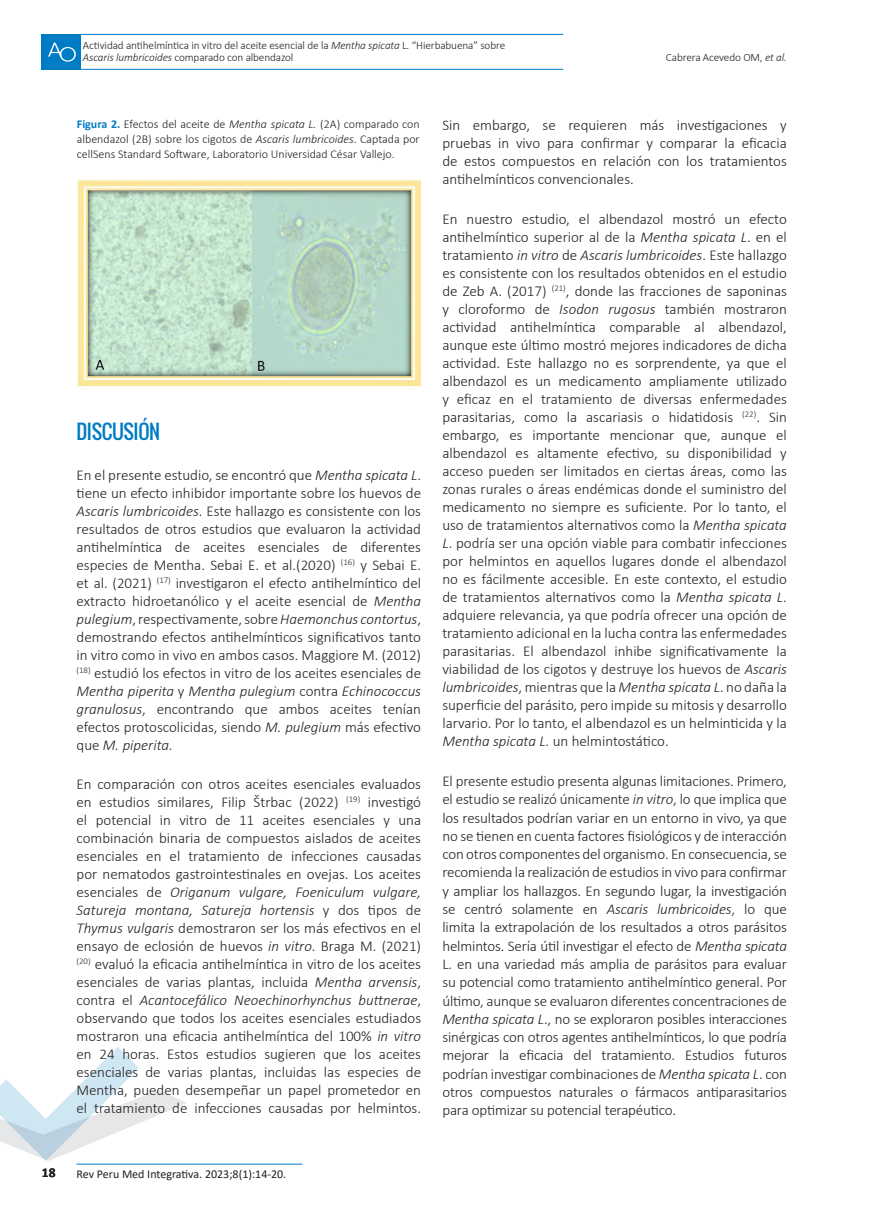
<style>
.page{position:relative;width:872px;height:1212px;background:#fff}
.page>*{position:absolute;margin:0;border:0;box-sizing:border-box;transform-origin:0 0}
.subtitulo{font:19.5px "Oswald";letter-spacing:-.02em;color:#007cc4}
.texto_general_luego{font:300 15px/18px "Calibri";color:#231f20;text-align:justify}
.t1{font:700 13.5px "Calibri";color:#231f20}
.t2{font:300 12px/15px "Calibri";color:#231f20;text-align:justify}
.t3{font:12px "Calibri";color:#231f20}
.t4{font:300 11.25px/12px "Calibri";letter-spacing:-.01em;color:#231f20}
.s1{font-style:italic}
.s2{font-weight:700;color:#007cc4}
</style>
<div class="page">
<svg style="left:0;top:1047px;width:187px;height:114px"></svg>
<div style="left:41px;top:34px;width:40px;height:36px;background:#007cc4"></div>
<svg style="left:48px;top:42px;width:28px;height:20px"></svg>
<hr style="left:81px;top:34px;width:482px;height:1px;background:#007cc4">
<hr style="left:81px;top:69px;width:482px;height:1px;background:#007cc4">
<hr style="left:77px;top:1164px;width:225px;height:1px;background:#007cc4">
<img style="left:77px;top:179px;width:344px;height:208px">
<p class="t4" style="left:83px;top:39px;width:424px">Actividad antihelmíntica in vitro del aceite esencial de la <span class="s1">Mentha spicata</span> L. “Hierbabuena” sobre<br><span class="s1">Ascaris lumbricoides</span> comparado con albendazol</p>
<p class="t4" style="left:666px;top:51px;width:122px">Cabrera Acevedo OM, <span class="s1">et al.</span></p>
<p class="t2" style="left:77px;top:116px;width:344px"><span class="s2">Figura 2.</span> Efectos del aceite de <span class="s1">Mentha spicata L.</span> (2A) comparado con albendazol (2B) sobre los cigotos de <span class="s1">Ascaris lumbricoides</span>. Captada por cellSens Standard Software, Laboratorio Universidad César Vallejo.</p>
<p class="subtitulo" style="left:77px;top:417px;width:85px">DISCUSIÓN</p>
<p class="texto_general_luego" style="left:77px;top:465px;width:346px">En el presente estudio, se encontró que <span class="s1">Mentha spicata L</span>. tiene un efecto inhibidor importante sobre los huevos de <span class="s1">Ascaris lumbricoides</span>. Este hallazgo es consistente con los resultados de otros estudios que evaluaron la actividad antihelmíntica de aceites esenciales de diferentes especies de Mentha. Sebai E. et al.(2020) <sup>(16)</sup> y Sebai E. et al. (2021) <sup>(17)</sup> investigaron el efecto antihelmíntico del extracto hidroetanólico y el aceite esencial de <span class="s1">Mentha pulegium</span>, respectivamente, sobre <span class="s1">Haemonchus contortus</span>, demostrando efectos antihelmínticos significativos tanto in vitro como in vivo en ambos casos. Maggiore M. (2012) <sup>(18)</sup> estudió los efectos in vitro de los aceites esenciales de <span class="s1">Mentha piperita</span> y <span class="s1">Mentha pulegium</span> contra <span class="s1">Echinococcus granulosus</span>, encontrando que ambos aceites tenían efectos protoscolicidas, siendo <span class="s1">M. pulegium</span> más efectivo que <span class="s1">M. piperita</span>.</p>
<p class="texto_general_luego" style="left:77px;top:775px;width:346px">En comparación con otros aceites esenciales evaluados en estudios similares, Filip Štrbac (2022) <sup>(19)</sup> investigó el potencial in vitro de 11 aceites esenciales y una combinación binaria de compuestos aislados de aceites esenciales en el tratamiento de infecciones causadas por nematodos gastrointestinales en ovejas. Los aceites esenciales de <span class="s1">Origanum vulgare, Foeniculum vulgare, Satureja montana, Satureja hortensis</span> y dos tipos de <span class="s1">Thymus vulgaris</span> demostraron ser los más efectivos en el ensayo de eclosión de huevos <span class="s1">in vitro</span>. Braga M. (2021) <sup>(20)</sup> evaluó la eficacia antihelmíntica in vitro de los aceites esenciales de varias plantas, incluida <span class="s1">Mentha arvensis</span>, contra el <span class="s1">Acantocefálico Neoechinorhynchus buttnerae</span>, observando que todos los aceites esenciales estudiados mostraron una eficacia antihelmíntica del 100% <span class="s1">in vitro </span>en 24 horas. Estos estudios sugieren que los aceites esenciales de varias plantas, incluidas las especies de Mentha, pueden desempeñar un papel prometedor en el tratamiento de infecciones causadas por helmintos.</p>
<p class="t1" style="left:42px;top:1163px;width:15px">18</p>
<p class="t3" style="left:77px;top:1165px;width:211px">Rev Peru Med Integrativa. 2023;8(1):14-20.</p>
<p class="texto_general_luego" style="left:442px;top:116px;width:346px">Sin embargo, se requieren más investigaciones y pruebas in vivo para confirmar y comparar la eficacia de estos compuestos en relación con los tratamientos antihelmínticos convencionales.</p>
<p class="texto_general_luego" style="left:442px;top:210px;width:346px">En nuestro estudio, el albendazol mostró un efecto antihelmíntico superior al de la <span class="s1">Mentha spicata L</span>. en el tratamiento <span class="s1">in vitro</span> de <span class="s1">Ascaris lumbricoides</span>. Este hallazgo es consistente con los resultados obtenidos en el estudio de Zeb A. (2017) <sup>(21)</sup>, donde las fracciones de saponinas y cloroformo de <span class="s1">Isodon rugosus</span> también mostraron actividad antihelmíntica comparable al albendazol, aunque este último mostró mejores indicadores de dicha actividad. Este hallazgo no es sorprendente, ya que el albendazol es un medicamento ampliamente utilizado y eficaz en el tratamiento de diversas enfermedades parasitarias, como la ascariasis o hidatidosis <sup>(22)</sup>. Sin embargo, es importante mencionar que, aunque el albendazol es altamente efectivo, su disponibilidad y acceso pueden ser limitados en ciertas áreas, como las zonas rurales o áreas endémicas donde el suministro del medicamento no siempre es suficiente. Por lo tanto, el uso de tratamientos alternativos como la <span class="s1">Mentha spicata L</span>. podría ser una opción viable para combatir infecciones por helmintos en aquellos lugares donde el albendazol no es fácilmente accesible. En este contexto, el estudio de tratamientos alternativos como la <span class="s1">Mentha spicata L</span>. adquiere relevancia, ya que podría ofrecer una opción de tratamiento adicional en la lucha contra las enfermedades parasitarias. El albendazol inhibe significativamente la viabilidad de los cigotos y destruye los huevos de <span class="s1">Ascaris lumbricoides</span>, mientras que la <span class="s1">Mentha spicata L</span>. no daña la superficie del parásito, pero impide su mitosis y desarrollo larvario. Por lo tanto, el albendazol es un helminticida y la <span class="s1">Mentha spicata L</span>. un helmintostático.</p>
<p class="texto_general_luego" style="left:442px;top:772px;width:346px">El presente estudio presenta algunas limitaciones. Primero, el estudio se realizó únicamente <span class="s1">in vitro</span>, lo que implica que los resultados podrían variar en un entorno in vivo, ya que no se tienen en cuenta factores fisiológicos y de interacción con otros componentes del organismo. En consecuencia, se recomienda la realización de estudios in vivo para confirmar y ampliar los hallazgos. En segundo lugar, la investigación se centró solamente en <span class="s1">Ascaris lumbricoides</span>, lo que limita la extrapolación de los resultados a otros parásitos helmintos. Sería útil investigar el efecto de <span class="s1">Mentha spicata </span>L. en una variedad más amplia de parásitos para evaluar su potencial como tratamiento antihelmíntico general. Por último, aunque se evaluaron diferentes concentraciones de <span class="s1">Mentha spicata L</span>., no se exploraron posibles interacciones sinérgicas con otros agentes antihelmínticos, lo que podría mejorar la eficacia del tratamiento. Estudios futuros podrían investigar combinaciones de <span class="s1">Mentha spicata L</span>. con otros compuestos naturales o fármacos antiparasitarios para optimizar su potencial terapéutico.</p>
</div>
